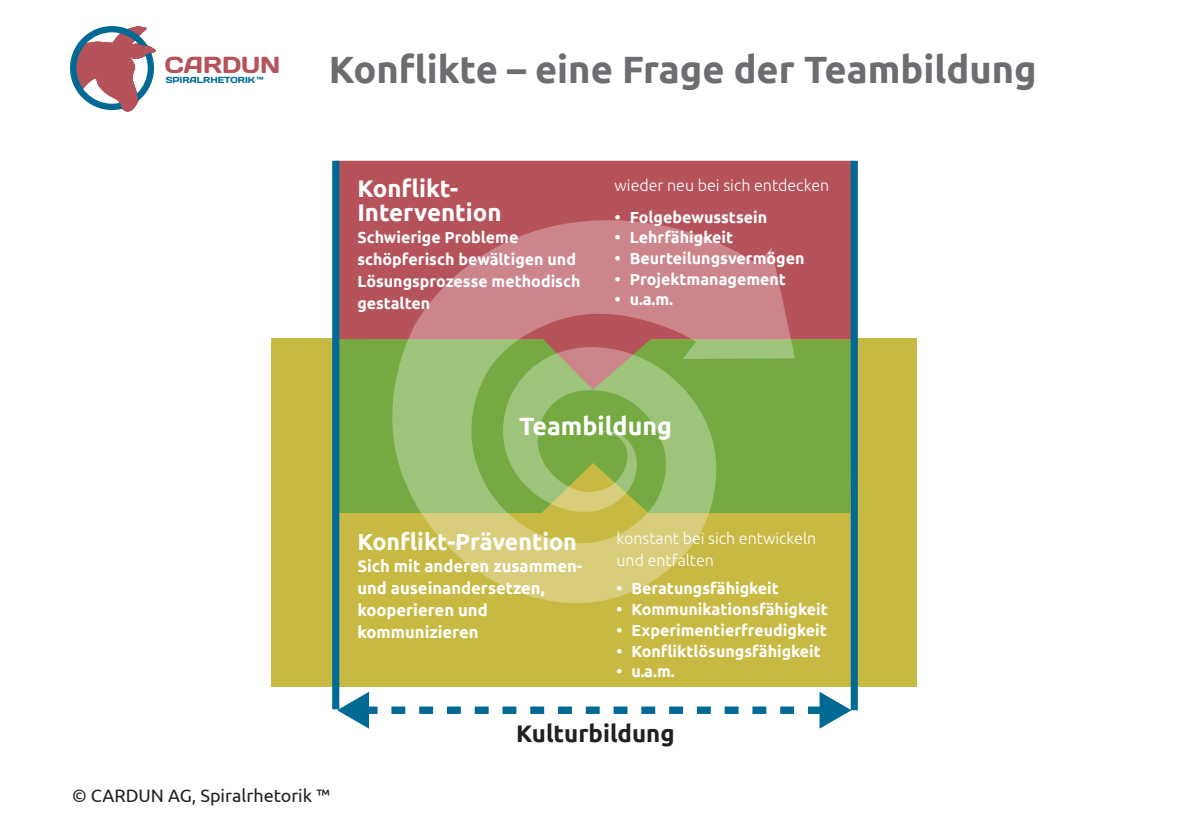
<style>
.page{position:relative;width:1191px;height:840px;background:#fff}
.page>*{position:absolute;margin:0;border:0;box-sizing:border-box;transform-origin:0 0}
.t1{font:700 38px "Ubuntu";color:#6c6d70}
.t2{font:700 25px "Ubuntu";color:#fff}
.t3{font:700 24px/24px "Ubuntu";color:#fff}
.t4{font:700 24px "Ubuntu";color:#231f20}
.t5{font:700 23.2px "Ubuntu";color:#fff}
.t6{font:23.2px "Days One";color:#b5525a}
.t7{font:18px "Ubuntu";color:#231f20}
.t8{font:700 16.6px/22px "Ubuntu";color:#fff}
.t9{font:700 16px/22px "Ubuntu";color:#fff}
.t10{font:300 16px/22px "Ubuntu";color:#fff}
.t11{font:8.8px "Days One";color:#006a95}
</style>
<div class="page">
<svg style="left:70px;top:26px;width:86px;height:86px"></svg>
<div style="left:272px;top:338px;width:645px;height:349px;background:#c7b942"></div>
<div style="left:339px;top:389px;width:511px;height:123px;background:#75aa42"></div>
<svg style="left:339px;top:161px;width:511px;height:228px;background:#ad5c57"></svg>
<div style="left:332px;top:161px;width:7px;height:547px;background:#006a95"></div>
<div style="left:850px;top:161px;width:8px;height:548px;background:#006a95"></div>
<svg style="left:337px;top:691px;width:514px;height:37px"></svg>
<svg style="left:376px;top:205px;width:419px;height:398px;background:#ad9f64"></svg>
<h3 class="t6" style="left:165px;top:50px;width:117px">CARDUN</h3>
<p class="t11" style="left:166px;top:74px;width:99px">SPIRALRHETORIK ™</p>
<h1 class="t1" style="left:329px;top:46px;width:709px">Konflikte – eine Frage der Teambildung</h1>
<h3 class="t3" style="left:357px;top:176px;width:146px">Konflikt-<br>Intervention</h3>
<p class="t9" style="left:357px;top:226px;width:225px">Schwierige Probleme schöpferisch bewältigen und<br>Lösungsprozesse methodisch gestalten</p>
<p class="t10" style="left:614px;top:174px;width:216px">wieder neu bei sich entdecken</p>
<p class="t9" style="left:615px;top:205px;width:154px">• Folgebewusstsein</p>
<p class="t9" style="left:615px;top:226px;width:120px">• Lehrfähigkeit</p>
<p class="t9" style="left:615px;top:247px;width:191px">• Beurteilungsvermögen</p>
<p class="t9" style="left:615px;top:267px;width:173px">• Projektmanagement</p>
<p class="t9" style="left:615px;top:288px;width:60px">• u.a.m.</p>
<h2 class="t2" style="left:519px;top:411px;width:154px">Teambildung</h2>
<h3 class="t5" style="left:357px;top:527px;width:221px">Konflikt-Prävention</h3>
<p class="t8" style="left:357px;top:554px;width:227px">Sich mit anderen zusammen&shy;und auseinandersetzen, kooperieren und kommunizieren</p>
<p class="t10" style="left:616px;top:526px;width:201px">konstant bei sich entwickeln und entfalten</p>
<p class="t9" style="left:616px;top:577px;width:164px">• Beratungsfähigkeit</p>
<p class="t9" style="left:616px;top:598px;width:213px">• Kommunikationsfähigkeit</p>
<p class="t9" style="left:616px;top:618px;width:212px">• Experimentierfreudigkeit</p>
<p class="t9" style="left:616px;top:639px;width:206px">• Konfliktlösungsfähigkeit</p>
<p class="t9" style="left:616px;top:660px;width:60px">• u.a.m.</p>
<h3 class="t4" style="left:516px;top:719px;width:160px">Kulturbildung</h3>
<p class="t7" style="left:72px;top:784px;width:259px">© CARDUN AG, Spiralrhetorik ™</p>
</div>
